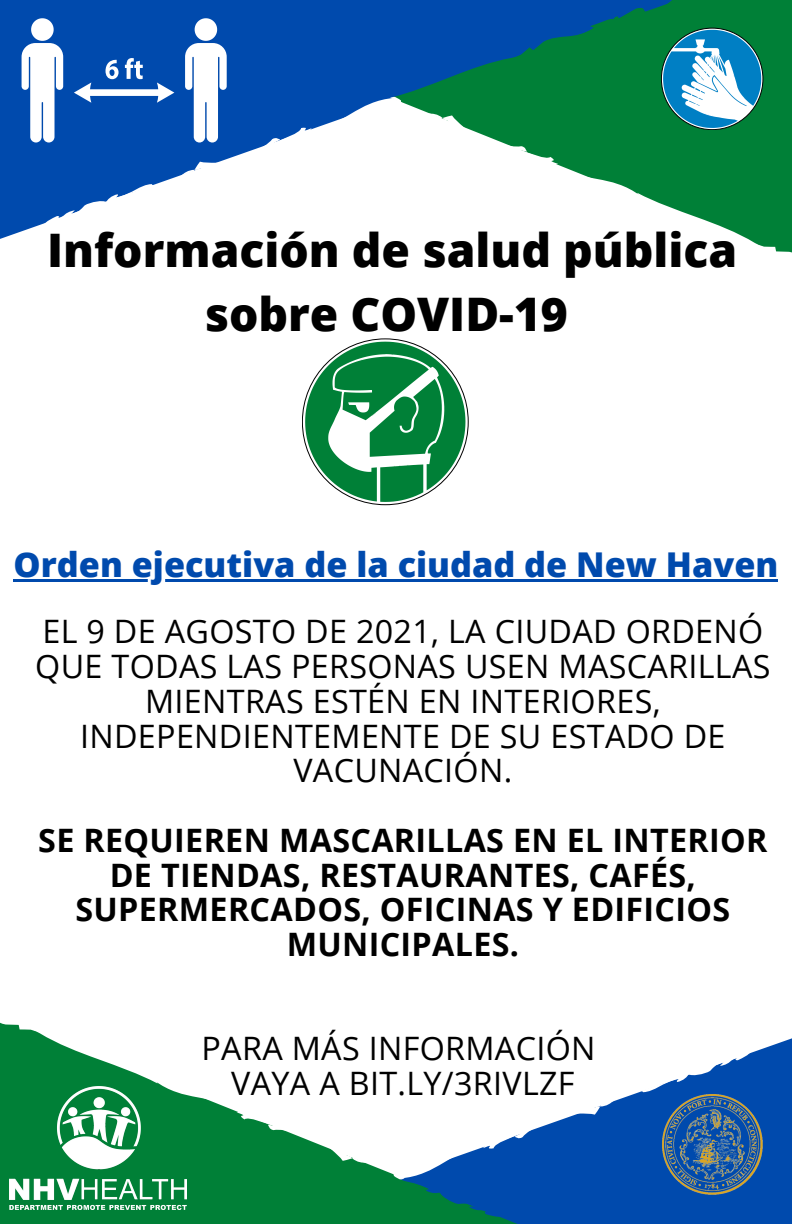
<style>
.page{position:relative;width:792px;height:1224px;background:#fff}
.page>*{position:absolute;margin:0;border:0;box-sizing:border-box;transform-origin:0 0}
.t1{font:800 46.2px/63.6px "Open Sans";color:#000;text-align:center}
.t2{font:800 34.2px "Open Sans";color:#004aad}
.t3{font:32.2px/34.8px "Open Sans";letter-spacing:.01em;color:#000;text-align:center}
.t4{font:700 32.2px/34.8px "Open Sans";letter-spacing:.01em;color:#000;text-align:center}
</style>
<div class="page">
<svg style="left:689px;top:0;width:103px;height:253px;fill:#008037"></svg>
<svg style="left:0;top:0;width:689px;height:239px"></svg>
<svg style="left:607px;top:1038px;width:185px;height:186px;fill:#004aad"></svg>
<svg style="left:0;top:1022px;width:607px;height:202px"></svg>
<svg style="left:350px;top:1156px;width:4px;height:3px"></svg>
<img style="left:662px;top:1093px;width:102px;height:102px">
<svg style="left:22px;top:17px;width:41px;height:126px"></svg>
<svg style="left:185px;top:18px;width:42px;height:125px"></svg>
<svg style="left:74px;top:58px;width:100px;height:45px"></svg>
<svg style="left:663px;top:30px;width:98px;height:98px"></svg>
<svg style="left:305px;top:342px;width:160px;height:160px"></svg>
<img style="left:9px;top:1086px;width:177px;height:123px">
<hr style="left:14px;top:579px;width:764px;height:3px;background:#004aad">
<p class="t1" style="left:47px;top:218px;width:692px">Información de salud pública sobre COVID-19</p>
<p class="t2" style="left:14px;top:540px;width:766px">Orden ejecutiva de la ciudad de New Haven</p>
<p class="t3" style="left:35px;top:613px;width:737px">EL 9 DE AGOSTO DE 2021, LA CIUDAD ORDENÓ<br>QUE TODAS LAS PERSONAS USEN MASCARILLAS<br>MIENTRAS ESTÉN EN INTERIORES,<br>INDEPENDIENTEMENTE DE SU ESTADO DE<br>VACUNACIÓN.</p>
<p class="t4" style="left:38px;top:822px;width:731px">SE REQUIEREN MASCARILLAS EN EL INTERIOR<br>DE TIENDAS, RESTAURANTES, CAFÉS,<br>SUPERMERCADOS, OFICINAS Y EDIFICIOS<br>MUNICIPALES.</p>
<p class="t3" style="left:202px;top:1031px;width:395px">PARA MÁS INFORMACIÓN</p>
<p class="t3" style="left:231px;top:1065px;width:345px">VAYA A BIT.LY/3RIVLZF</p>
</div>
